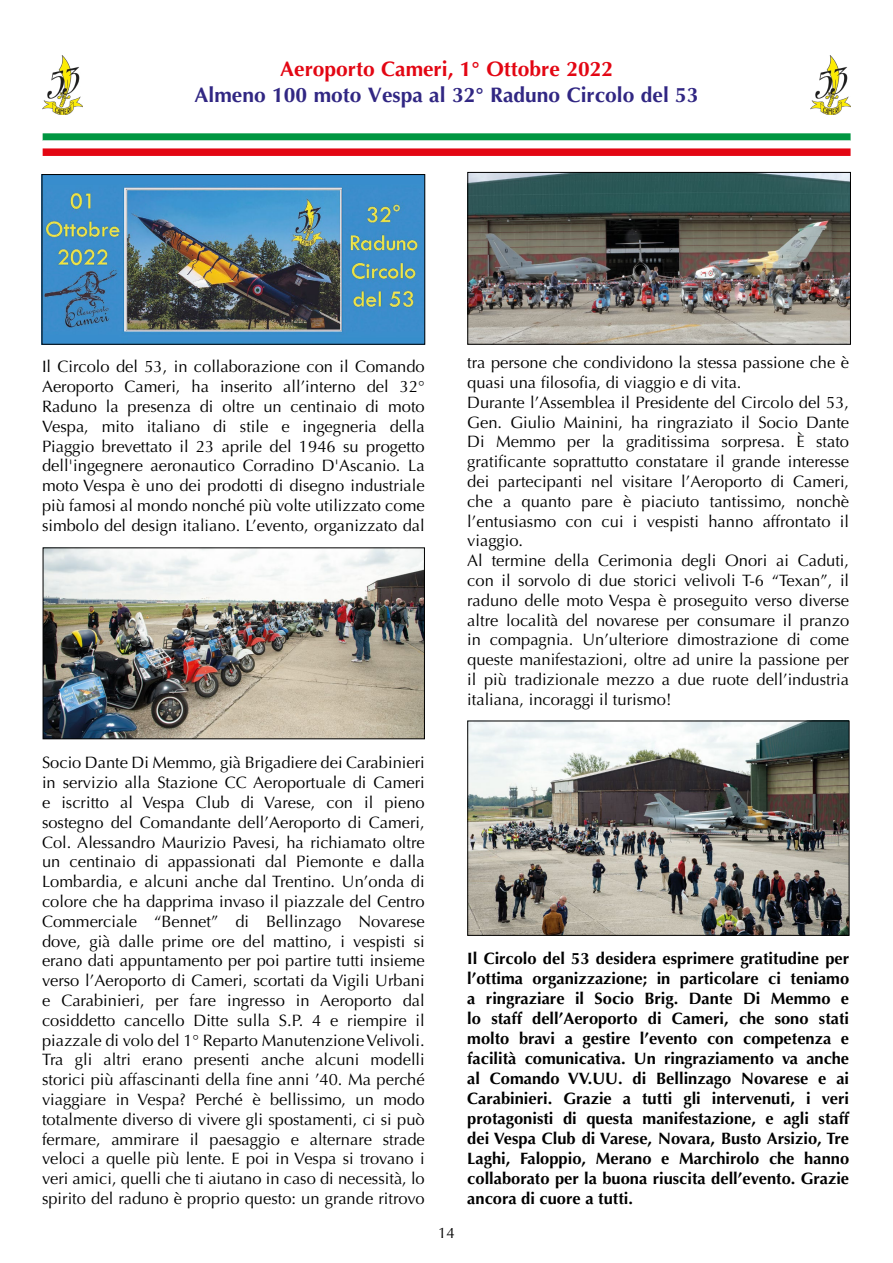
<style>
.page{position:relative;width:893px;height:1263px;background:#fff}
.page>*{position:absolute;margin:0;border:0;box-sizing:border-box;transform-origin:0 0}
.t1{font:700 21px "Optima";color:#312783}
.t2{font:700 21px "Optima";color:#e30613}
.t3{font:16.5px/19.8px "Optima";color:#000;text-align:justify}
.t4{font:700 16.5px/20px "Optima";color:#000;text-align:justify}
.t5{font:15px "Optima";color:#000}
</style>
<div class="page">
<div style="left:43px;top:133px;width:808px;height:8px;background:#009641"></div>
<div style="left:43px;top:148px;width:808px;height:8px;background:#e30613"></div>
<div style="left:43px;top:140px;width:808px;height:8px;background:#fff"></div>
<img style="left:42px;top:55px;width:40px;height:60px">
<img style="left:811px;top:55px;width:40px;height:60px">
<img style="left:45px;top:550px;width:378px;height:187px">
<div style="left:43px;top:548px;width:382px;height:191px;border:1px solid #000"></div>
<img style="left:469px;top:723px;width:378px;height:210px">
<div style="left:467px;top:721px;width:382px;height:214px;border:1px solid #000"></div>
<img style="left:44px;top:176px;width:379px;height:166px">
<div style="left:42px;top:174px;width:383px;height:170px;border:1px solid #000"></div>
<img style="left:470px;top:174px;width:379px;height:168px">
<div style="left:468px;top:172px;width:383px;height:172px;border:1px solid #000"></div>
<p class="t2" style="left:280px;top:57px;width:334px">Aeroporto Cameri, 1° Ottobre 2022</p>
<p class="t1" style="left:195px;top:82px;width:505px">Almeno 100 moto Vespa al 32° Raduno Circolo del 53</p>
<p class="t3" style="left:42px;top:357px;width:384px">Il Circolo del 53, in collaborazione con il Comando Aeroporto Cameri, ha inserito all’interno del 32° Raduno la presenza di oltre un centinaio di moto Vespa, mito italiano di stile e ingegneria della Piaggio brevettato il 23 aprile del 1946 su progetto dell'ingegnere aeronautico Corradino D'Ascanio. La moto Vespa è uno dei prodotti di disegno industriale più famosi al mondo nonché più volte utilizzato come simbolo del design italiano. L’evento, organizzato dal</p>
<p class="t3" style="left:467px;top:353px;width:383px;text-align:left">tra persone che condividono la stessa passione che è quasi una filosofia, di viaggio e di vita.<br>Durante l’Assemblea il Presidente del Circolo del 53, Gen. Giulio Mainini, ha ringraziato il Socio Dante Di Memmo per la graditissima sorpresa. È stato gratificante soprattutto constatare il grande interesse dei partecipanti nel visitare l’Aeroporto di Cameri, che a quanto pare è piaciuto tantissimo, nonchè l’entusiasmo con cui i vespisti hanno affrontato il viaggio.<br>Al termine della Cerimonia degli Onori ai Caduti, con il sorvolo di due storici velivoli T-6 “Texan”, il raduno delle moto Vespa è proseguito verso diverse altre località del novarese per consumare il pranzo in compagnia. Un’ulteriore dimostrazione di come queste manifestazioni, oltre ad unire la passione per il più tradizionale mezzo a due ruote dell’industria italiana, incoraggi il turismo!</p>
<p class="t3" style="left:42px;top:753px;width:384px">Socio Dante Di Memmo, già Brigadiere dei Carabinieri in servizio alla Stazione CC Aeroportuale di Cameri e iscritto al Vespa Club di Varese, con il pieno sostegno del Comandante dell’Aeroporto di Cameri, Col. Alessandro Maurizio Pavesi, ha richiamato oltre un centinaio di appassionati dal Piemonte e dalla Lombardia, e alcuni anche dal Trentino. Un’onda di colore che ha dapprima invaso il piazzale del Centro Commerciale “Bennet” di Bellinzago Novarese dove, già dalle prime ore del mattino, i vespisti si erano dati appuntamento per poi partire tutti insieme verso l’Aeroporto di Cameri, scortati da Vigili Urbani e Carabinieri, per fare ingresso in Aeroporto dal cosiddetto cancello Ditte sulla S.P. 4 e riempire il piazzale di volo del 1° Reparto Manutenzione Velivoli.<br>Tra gli altri erano presenti anche alcuni modelli storici più affascinanti della fine anni ’40. Ma perché viaggiare in Vespa? Perché è bellissimo, un modo totalmente diverso di vivere gli spostamenti, ci si può fermare, ammirare il paesaggio e alternare strade veloci a quelle più lente. E poi in Vespa si trovano i veri amici, quelli che ti aiutano in caso di necessità, lo spirito del raduno è proprio questo: un grande ritrovo</p>
<p class="t5" style="left:438px;top:1224px;width:18px">14</p>
<p class="t4" style="left:467px;top:949px;width:383px">Il Circolo del 53 desidera esprimere gratitudine per l’ottima organizzazione; in particolare ci teniamo a ringraziare il Socio Brig. Dante Di Memmo e lo staff dell’Aeroporto di Cameri, che sono stati molto bravi a gestire l’evento con competenza e facilità comunicativa. Un ringraziamento va anche al Comando VV.UU. di Bellinzago Novarese e ai Carabinieri. Grazie a tutti gli intervenuti, i veri protagonisti di questa manifestazione, e agli staff dei Vespa Club di Varese, Novara, Busto Arsizio, Tre Laghi, Faloppio, Merano e Marchirolo che hanno collaborato per la buona riuscita dell’evento. Grazie ancora di cuore a tutti.</p>
</div>
